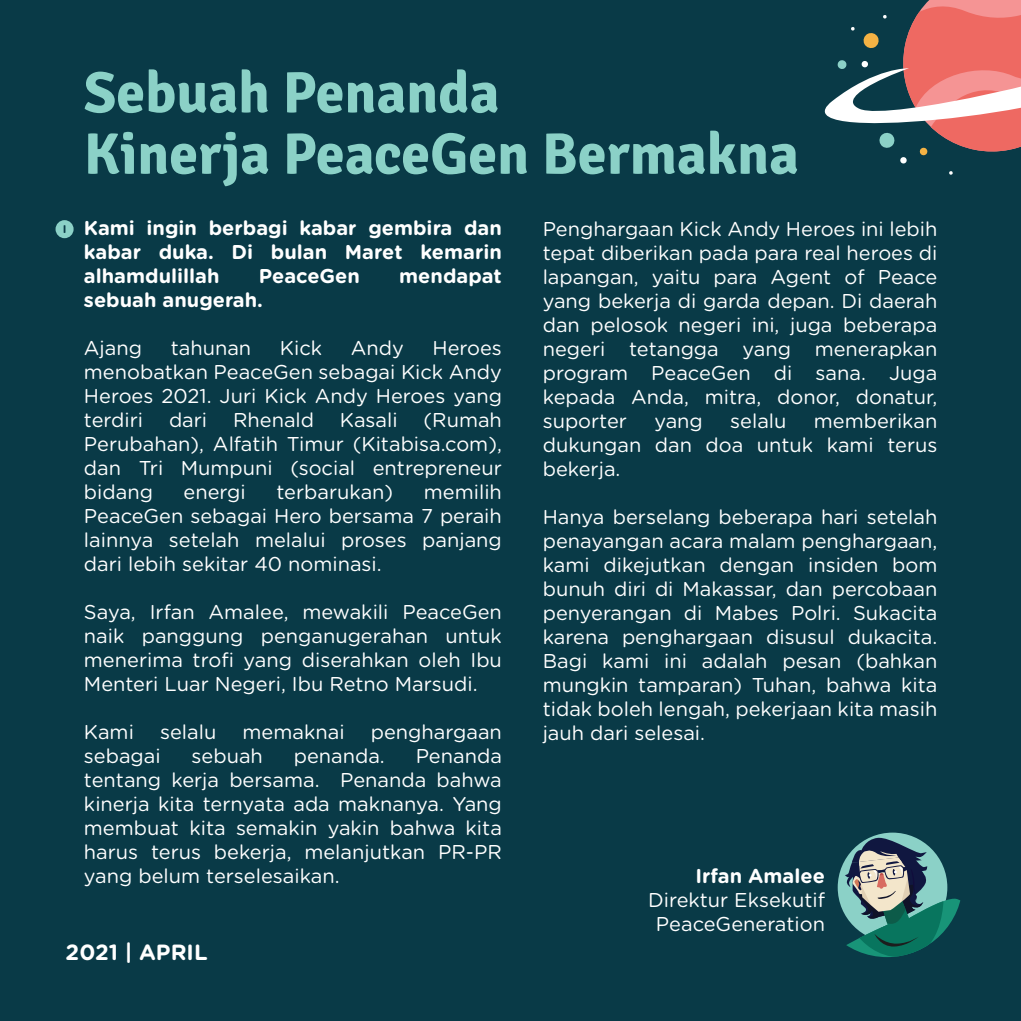
<style>
.page{position:relative;width:1021px;height:1021px;background:#fff}
.page>*{position:absolute;margin:0;border:0;box-sizing:border-box;transform-origin:0 0}
.t1{font:700 58.2px/61.2px "Signika";color:#8bd1c7}
.t2{font:700 22px "Gotham Rounded";color:#fff}
.t3{font:20px/24px "Gotham Rounded";color:#fff;text-align:justify}
.t4{font:700 20px/24px "Gotham Rounded";color:#fff;text-align:justify}
.t5{font:700 11.2px "Gotham Rounded";color:#093a47}
</style>
<div class="page">
<div style="left:0;top:0;width:1020px;height:1020px;background:#093a47"></div>
<svg style="left:837px;top:836px;width:124px;height:121px"></svg>
<svg style="left:949px;top:171px;width:3px;height:4px"></svg>
<svg style="left:824px;top:0;width:196px;height:164px"></svg>
<div style="left:56px;top:220px;width:18px;height:18px;background:#8bd1c7;border-radius:50%"></div>
<p class="t5" style="left:63px;top:220px;width:5px">I</p>
<h1 class="t1" style="left:84px;top:63px;width:716px">Sebuah Penanda<br>Kinerja PeaceGen Bermakna</h1>
<p class="t4" style="left:84px;top:215px;width:419px">Kami ingin berbagi kabar gembira dan kabar duka. Di bulan Maret kemarin alhamdulillah</p>
<p class="t3" style="left:542px;top:215px;width:396px">Penghargaan Kick Andy Heroes ini lebih tepat diberikan pada para real heroes di lapangan, yaitu para Agent of Peace yang bekerja di garda depan. Di daerah dan pelosok negeri ini, juga beberapa negeri tetangga yang menerapkan program PeaceGen di sana. Juga kepada Anda, mitra, donor, donatur, suporter</p>
<p class="t4" style="left:259px;top:263px;width:103px">PeaceGen</p>
<p class="t4" style="left:399px;top:263px;width:104px">mendapat</p>
<p class="t4" style="left:84px;top:287px;width:180px">sebuah anugerah.</p>
<p class="t3" style="left:84px;top:335px;width:60px">Ajang</p>
<p class="t3" style="left:171px;top:335px;width:82px">tahunan</p>
<p class="t3" style="left:280px;top:335px;width:44px">Kick</p>
<p class="t3" style="left:351px;top:335px;width:55px">Andy</p>
<p class="t3" style="left:84px;top:335px;width:419px;text-indent:348px">Heroes menobatkan PeaceGen sebagai Kick Andy Heroes 2021. Juri Kick Andy Heroes yang terdiri</p>
<p class="t3" style="left:84px;top:407px;width:419px;text-indent:339px">(Rumah Perubahan), Alfatih Timur (Kitabisa.com), dan Tri Mumpuni (social entrepreneur bidang</p>
<p class="t3" style="left:169px;top:407px;width:40px">dari</p>
<p class="t3" style="left:233px;top:407px;width:83px">Rhenald</p>
<p class="t3" style="left:340px;top:407px;width:59px">Kasali</p>
<p class="t3" style="left:542px;top:407px;width:396px;text-indent:271px">memberikan dukungan dan doa untuk kami terus bekerja.</p>
<p class="t3" style="left:542px;top:503px;width:396px">Hanya berselang beberapa hari setelah penayangan acara malam penghargaan, kami dikejutkan dengan insiden bom bunuh diri di Makassar, dan percobaan penyerangan di Mabes Polri. Sukacita karena penghargaan disusul dukacita.<br>Bagi kami ini adalah pesan (bahkan mungkin tamparan) Tuhan, bahwa kita tidak boleh lengah, pekerjaan kita masih jauh dari selesai.</p>
<p class="t3" style="left:654px;top:407px;width:50px">yang</p>
<p class="t3" style="left:730px;top:407px;width:58px">selalu</p>
<p class="t3" style="left:84px;top:479px;width:419px;text-indent:340px">memilih PeaceGen sebagai Hero bersama 7 peraih lainnya setelah melalui proses panjang dari lebih sekitar 40 nominasi.</p>
<p class="t3" style="left:84px;top:599px;width:419px">Saya, Irfan Amalee, mewakili PeaceGen naik panggung penganugerahan untuk menerima trofi yang diserahkan oleh Ibu Menteri Luar Negeri, Ibu Retno Marsudi.</p>
<p class="t3" style="left:84px;top:719px;width:51px">Kami</p>
<p class="t3" style="left:160px;top:719px;width:58px">selalu</p>
<p class="t3" style="left:242px;top:719px;width:103px">memaknai</p>
<p class="t3" style="left:371px;top:719px;width:133px">penghargaan</p>
<p class="t3" style="left:84px;top:743px;width:78px">sebagai</p>
<p class="t3" style="left:192px;top:743px;width:73px">sebuah</p>
<p class="t3" style="left:294px;top:743px;width:93px">penanda.</p>
<p class="t3" style="left:184px;top:479px;width:64px">energi</p>
<p class="t3" style="left:276px;top:479px;width:118px">terbarukan)</p>
<p class="t3" style="left:84px;top:743px;width:419px;text-indent:332px">Penanda tentang kerja bersama. Penanda bahwa kinerja kita ternyata ada maknanya. Yang membuat kita semakin yakin bahwa kita harus terus bekerja, melanjutkan PR-PR yang belum terselesaikan.</p>
<p class="t4" style="left:695px;top:863px;width:131px">Irfan Amalee</p>
<p class="t3" style="left:648px;top:887px;width:178px;text-align:center">Direktur Eksekutif<br>PeaceGeneration</p>
<p class="t2" style="left:66px;top:936px;width:143px">2021 | APRIL</p>
</div>
